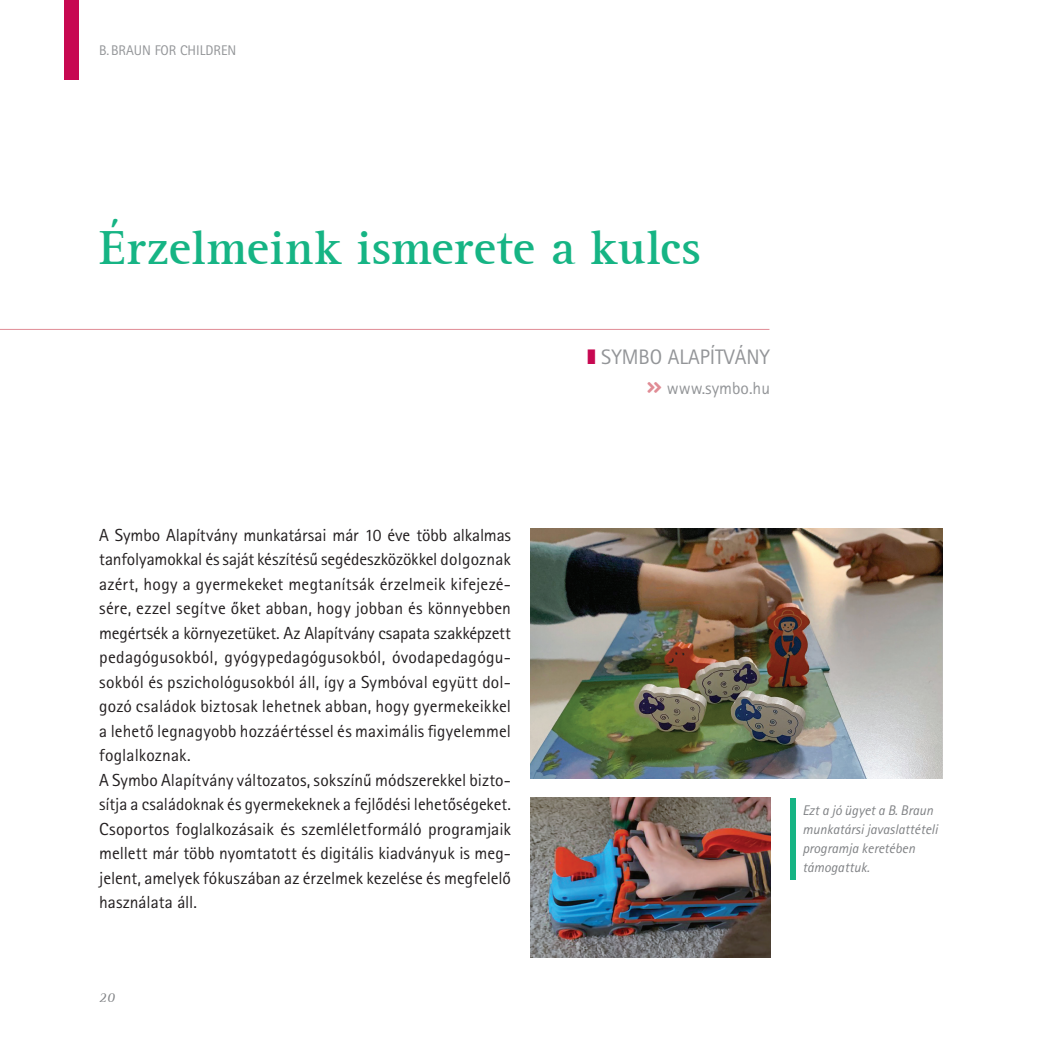
<style>
.page{position:relative;width:1042px;height:1042px;background:#fff}
.page>*{position:absolute;margin:0;border:0;box-sizing:border-box;transform-origin:0 0}
.t1{font:49px "Rotis Serif CE Bold 65 A";letter-spacing:.01em;color:#16b484}
.t2{font:21px "Rotis Sans Serif Pro";color:#939598}
.t3{font:17.5px/24.5px "Rotis Sans Serif Pro";letter-spacing:.005em;color:#231f20}
.t4{font:17.5px "Rotis Sans Serif Pro";color:#939598}
.t5{font:italic 14px/19.2px "Rotis Sans Serif Pro";color:#808285}
.t6{font:14px "Rotis Sans Serif Pro";color:#939598}
.t7{font:14px "Rotis Serif CE Italic 56 A";color:#808285}
.s1{color:#c70851}
.s2{color:#e08c95}
</style>
<div class="page">
<div style="left:64px;top:0;width:15px;height:79px;background:#c70851"></div>
<img style="left:531px;top:528px;width:412px;height:250px">
<img style="left:531px;top:798px;width:239px;height:159px">
<hr style="left:0;top:329px;width:769px;height:1px;background:#e08c95">
<div style="left:790px;top:798px;width:5px;height:81px;background:#16b484"></div>
<p class="t6" style="left:99px;top:42px;width:139px">B.BRAUN FOR CHILDREN</p>
<h1 class="t1" style="left:99px;top:219px;width:603px">Érzelmeink ismerete a kulcs</h1>
<p class="t2" style="left:587px;top:345px;width:184px"><span class="s1">❚</span> SYMBO ALAPÍTVÁNY</p>
<p class="t4" style="left:647px;top:378px;width:125px"><span class="s2">■●□◆●▼</span> www.symbo.hu</p>
<p class="t3" style="left:99px;top:522px;width:413px">A Symbo Alapítvány munkatársai már 10 éve több alkalmas tanfolyamokkal és saját készítésű segédeszközökkel dolgoznak azért, hogy a gyermekeket megtanítsák érzelmeik kifejezé&shy;sére, ezzel segítve őket abban, hogy jobban és könnyebben megértsék a környezetüket. Az Alapítvány csapata szakképzett pedagógusokból, gyógypedagógusokból, óvodapedagógu&shy;sokból és pszichológusokból áll, így a Symbóval együtt dol&shy;gozó családok biztosak lehetnek abban, hogy gyermekeikkel a lehető legnagyobb hozzáértéssel és maximális figyelemmel foglalkoznak.<br>A Symbo Alapítvány változatos, sokszínű módszerekkel bizto&shy;sítja a családoknak és gyermekeknek a fejlődési lehetőségeket.<br>Csoportos foglalkozásaik és szemléletformáló programjaik mellett már több nyomtatott és digitális kiadványuk is meg&shy;jelent, amelyek fókuszában az érzelmek kezelése és megfelelő használata áll.</p>
<p class="t7" style="left:99px;top:989px;width:17px">20</p>
<p class="t5" style="left:802px;top:800px;width:137px">Ezt a jó ügyet a B. Braun munkatársi javaslattételi programja keretében támogattuk.</p>
</div>
